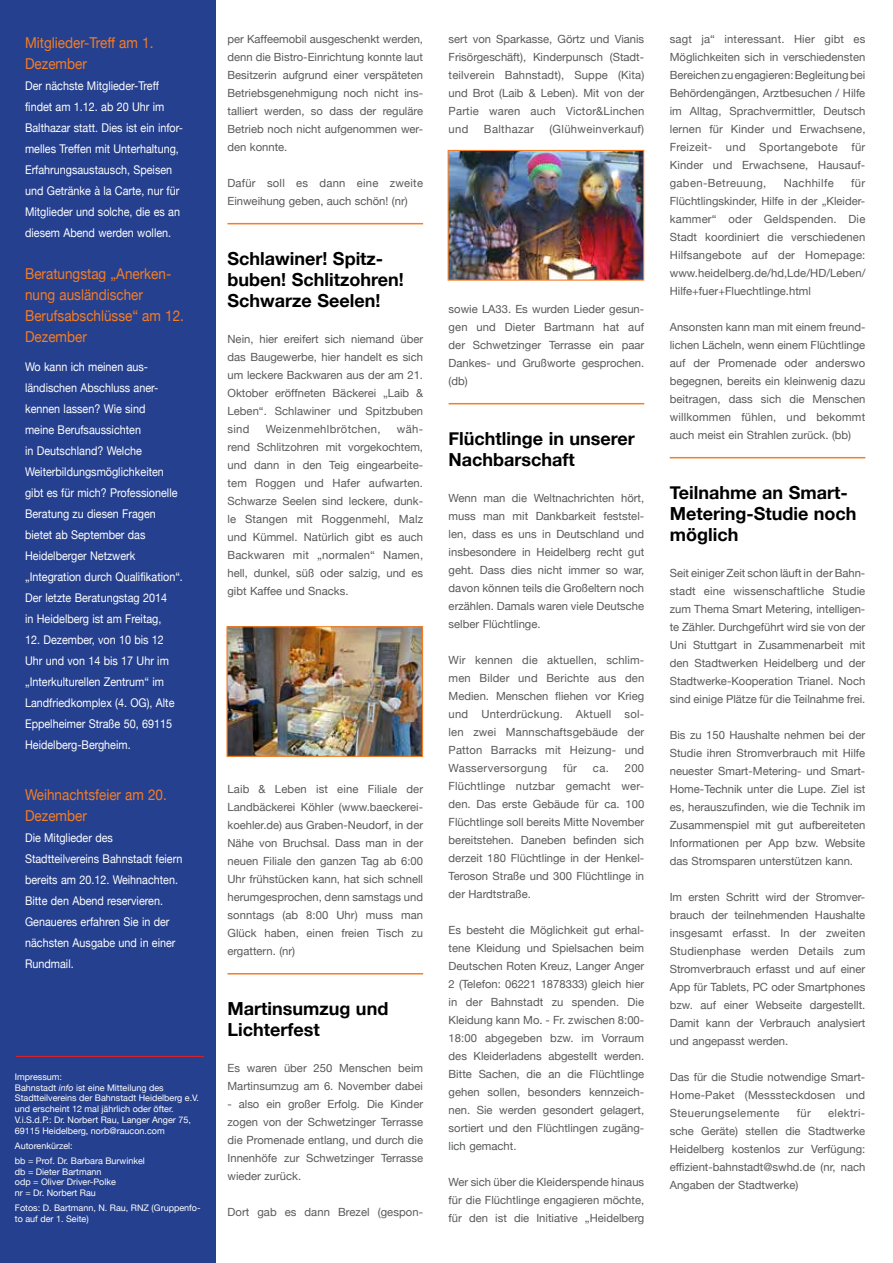
<style>
.page{position:relative;width:893px;height:1263px;background:#fff}
.page>*{position:absolute;margin:0;border:0;box-sizing:border-box;transform-origin:0 0}
.t1{font:700 18px/21px "Helvetica Neue";color:#000}
.t2{font:15px/21px "Helvetica Neue";color:#f57d23;scale:.9 1}
.t3{font:12px/21px "Helvetica Neue";color:#fff;scale:.9 1}
.t4{font:11.25px/18px "Helvetica Neue";color:#58595b;text-align:justify}
.t5{font:11.25px "Helvetica Neue";letter-spacing:.03em;color:#58595b}
.t6{font:11.25px "Helvetica Neue";letter-spacing:.035em;color:#58595b}
.t7{font:9px/10.8px "Helvetica Neue";color:#fff}
.s1{font-style:italic}
</style>
<div class="page">
<div style="left:0;top:0;width:216px;height:1263px;background:#25408f"></div>
<hr style="left:16px;top:1056px;width:188px;height:1px;background:#d2232a">
<img style="left:228px;top:628px;width:193px;height:127px">
<div style="left:226px;top:626px;width:197px;height:131px;border:1px solid #f57d23"></div>
<img style="left:450px;top:152px;width:192px;height:127px">
<div style="left:448px;top:150px;width:196px;height:131px;border:1px solid #f57d23"></div>
<hr style="left:227px;top:223px;width:196px;height:1px;background:#f57d23">
<hr style="left:227px;top:973px;width:196px;height:1px;background:#f57d23">
<hr style="left:449px;top:403px;width:195px;height:1px;background:#f57d23">
<hr style="left:670px;top:457px;width:195px;height:1px;background:#f57d23">
<h2 class="t2" style="left:25px;top:33px;width:144px">Mitglieder-Treff am 1.<br>Dezember</h2>
<p class="t3" style="left:25px;top:76px;width:177px">Der nächste Mitglieder-Treff findet am 1.12. ab 20 Uhr im<br>Balthazar statt. Dies ist ein infor&shy;melles Treffen mit Unterhaltung,<br>Erfahrungsaustausch, Speisen und Getränke à la Carte, nur für<br>Mitglieder und solche, die es an diesem Abend werden wollen.</p>
<h2 class="t2" style="left:25px;top:264px;width:178px">Beratungstag „Anerken&shy;nung ausländischer<br>Berufsabschlüsse“ am 12.<br>Dezember</h2>
<p class="t3" style="left:25px;top:357px;width:177px">Wo kann ich meinen aus&shy;ländischen Abschluss aner&shy;kennen lassen? Wie sind<br>meine Berufsaussichten<br>in Deutschland? Welche<br>Weiterbildungsmöglichkeiten gibt es für mich? Professionelle<br>Beratung zu diesen Fragen bietet ab September das<br>Heidelberger Netzwerk „Integration durch Qualifikation“.<br>Der letzte Beratungstag 2014<br>in Heidelberg ist am Freitag,</p>
<p class="t3" style="left:25px;top:630px;width:167px">12. Dezember, von 10 bis 12<br>Uhr und von 14 bis 17 Uhr im „Interkulturellen Zentrum“ im<br>Landfriedkomplex (4. OG), Alte<br>Eppelheimer Straße 50, 69115<br>Heidelberg-Bergheim.</p>
<h2 class="t2" style="left:25px;top:785px;width:159px">Weihnachtsfeier am 20.<br>Dezember</h2>
<p class="t3" style="left:25px;top:828px;width:176px">Die Mitglieder des<br>Stadtteilvereins Bahnstadt feiern bereits am 20.12. Weihnachten.<br>Bitte den Abend reservieren.<br>Genaueres erfahren Sie in der nächsten Ausgabe und in einer<br>Rundmail.</p>
<p class="t7" style="left:15px;top:1072px;width:186px">Impressum:<br>Bahnstadt <span class="s1">info</span> ist eine Mitteilung des Stadtteilvereins der Bahnstadt Heidelberg e.V. und erscheint 12 mal jährlich oder öfter.<br>V.i.S.d.P.: Dr. Norbert Rau, Langer Anger 75, 69115 Heidelberg, norb@raucon.com</p>
<p class="t7" style="left:15px;top:1139px;width:132px;line-height:15px">Autorenkürzel:<br>bb = Prof. Dr. Barbara Burwinkel</p>
<p class="t7" style="left:15px;top:1166px;width:103px">db = Dieter Bartmann odp = Oliver Driver-Polke nr = Dr. Norbert Rau</p>
<p class="t7" style="left:15px;top:1203px;width:187px">Fotos: D. Bartmann, N. Rau, RNZ (Gruppenfo&shy;to auf der 1. Seite)</p>
<p class="t4" style="left:227px;top:31px;width:197px">per Kaffeemobil ausgeschenkt werden, denn die Bistro-Einrichtung konnte laut Besitzerin aufgrund einer verspäteten Betriebsgenehmigung noch nicht ins&shy;talliert werden, so dass der reguläre Betrieb noch nicht aufgenommen wer&shy;den konnte.</p>
<p class="t4" style="left:227px;top:175px;width:197px">Dafür soll es dann eine zweite<br>Einweihung geben, auch schön! (nr)</p>
<h1 class="t1" style="left:227px;top:248px;width:178px">Schlawiner! Spitz&shy;buben! Schlitzohren!<br>Schwarze Seelen!</h1>
<p class="t4" style="left:227px;top:331px;width:197px">Nein, hier ereifert sich niemand über das Baugewerbe, hier handelt es sich um leckere Backwaren aus der am 21.<br>Oktober eröffneten Bäckerei „Laib &amp; Leben“. Schlawiner und Spitzbuben sind</p>
<p class="t4" style="left:227px;top:421px;width:197px;text-indent:169px">wäh&shy;rend Schlitzohren mit vorgekochtem, und dann in den Teig eingearbeite&shy;tem Roggen und Hafer aufwarten.<br>Schwarze Seelen sind leckere, dunk&shy;le Stangen mit Roggenmehl, Malz und Kümmel. Natürlich gibt es auch Backwaren mit „normalen“ Namen, hell, dunkel, süß oder salzig, und es gibt Kaffee und Snacks.</p>
<p class="t5" style="left:266px;top:421px;width:116px">Weizenmehlbrötchen,</p>
<p class="t4" style="left:227px;top:781px;width:197px">Laib &amp; Leben ist eine Filiale der Landbäckerei Köhler (www.baeckerei&shy;koehler.de) aus Graben-Neudorf, in der Nähe von Bruchsal. Dass man in der neuen Filiale den ganzen Tag ab 6:00<br>Uhr frühstücken kann, hat sich schnell herumgesprochen, denn samstags und sonntags (ab 8:00 Uhr) muss man Glück haben, einen freien Tisch zu ergattern. (nr)</p>
<h1 class="t1" style="left:227px;top:998px;width:162px">Martinsumzug und<br>Lichterfest</h1>
<p class="t4" style="left:227px;top:1060px;width:197px">Es waren über 250 Menschen beim<br>Martinsumzug am 6. November dabei</p>
<p class="t4" style="left:227px;top:1096px;width:197px">- also ein großer Erfolg. Die Kinder zogen von der Schwetzinger Terrasse die Promenade entlang, und durch die Innenhöfe zur Schwetzinger Terrasse wieder zurück.</p>
<p class="t4" style="left:227px;top:1204px;width:197px">Dort gab es dann Brezel (gespon-</p>
<p class="t4" style="left:449px;top:31px;width:197px">sert von Sparkasse, Görtz und Vianis Frisörgeschäft), Kinderpunsch (Stadt&shy;teilverein Bahnstadt), Suppe (Kita) und Brot (Laib &amp; Leben). Mit von der Partie waren auch Victor&amp;Linchen und</p>
<p class="t5" style="left:484px;top:121px;width:51px">Balthazar</p>
<p class="t5" style="left:549px;top:121px;width:96px">(Glühweinverkauf)</p>
<p class="t4" style="left:449px;top:301px;width:197px">sowie LA33. Es wurden Lieder gesun&shy;gen und Dieter Bartmann hat auf der Schwetzinger Terrasse ein paar Dankes- und Grußworte gesprochen. (db)</p>
<h1 class="t1" style="left:449px;top:428px;width:188px">Flüchtlinge in unserer<br>Nachbarschaft</h1>
<p class="t4" style="left:449px;top:490px;width:197px">Wenn man die Weltnachrichten hört, muss man mit Dankbarkeit feststel&shy;len, dass es uns in Deutschland und insbesondere in Heidelberg recht gut geht. Dass dies nicht immer so war, davon können teils die Großeltern noch erzählen. Damals waren viele Deutsche selber Flüchtlinge.</p>
<p class="t4" style="left:449px;top:652px;width:197px">Wir kennen die aktuellen, schlim&shy;men Bilder und Berichte aus den Medien. Menschen fliehen vor Krieg und Unterdrückung. Aktuell sol&shy;len zwei Mannschaftsgebäude der Patton Barracks mit Heizung- und Wasserversorgung</p>
<p class="t4" style="left:563px;top:760px;width:16px">für</p>
<p class="t4" style="left:449px;top:760px;width:197px;text-indent:144px">ca. 200<br>Flüchtlinge nutzbar gemacht wer&shy;den. Das erste Gebäude für ca. 100<br>Flüchtlinge soll bereits Mitte November bereitstehen. Daneben befinden sich derzeit 180 Flüchtlinge in der Henkel-Teroson Straße und 300 Flüchtlinge in der Hardtstraße.</p>
<p class="t4" style="left:449px;top:922px;width:197px">Es besteht die Möglichkeit gut erhal&shy;tene Kleidung und Spielsachen beim Deutschen Roten Kreuz, Langer Anger 2 (Telefon: 06221 1878333) gleich hier in der Bahnstadt zu spenden. Die Kleidung kann Mo. - Fr. zwischen 8:00- 18:00 abgegeben bzw. im Vorraum des Kleiderladens abgestellt werden.<br>Bitte Sachen, die an die Flüchtlinge gehen sollen, besonders kennzeich&shy;nen. Sie werden gesondert gelagert, sortiert und den Flüchtlingen zugäng&shy;lich gemacht.</p>
<p class="t4" style="left:449px;top:1174px;width:197px">Wer sich über die Kleiderspende hinaus für die Flüchtlinge engagieren möchte, für den ist die Initiative „Heidelberg</p>
<p class="t4" style="left:670px;top:31px;width:197px">sagt ja“ interessant. Hier gibt es Möglichkeiten sich in verschiedensten Bereichen zu engagieren: Begleitung bei Behördengängen, Arztbesuchen / Hilfe im Alltag, Sprachvermittler, Deutsch lernen für Kinder und Erwachsene, Freizeit- und Sportangebote für Kinder und Erwachsene, Hausauf&shy;gaben-Betreuung,</p>
<p class="t4" style="left:670px;top:175px;width:197px;text-indent:181px">für Flüchtlingskinder, Hilfe in der „Kleider&shy;kammer“ oder Geldspenden. Die Stadt koordiniert die verschiedenen Hilfsangebote auf der Homepage: www.heidelberg.de/hd,Lde/HD/Leben/ Hilfe+fuer+Fluechtlinge.html</p>
<p class="t4" style="left:670px;top:319px;width:197px">Ansonsten kann man mit einem freund&shy;lichen Lächeln, wenn einem Flüchtlinge auf der Promenade oder anderswo begegnen, bereits ein kleinwenig dazu beitragen, dass sich die Menschen willkommen fühlen, und bekommt auch meist ein Strahlen zurück. (bb)</p>
<p class="t6" style="left:784px;top:175px;width:52px">Nachhilfe</p>
<h1 class="t1" style="left:670px;top:482px;width:188px">Teilnahme an Smart-<br>Metering-Studie noch möglich</h1>
<p class="t4" style="left:670px;top:565px;width:197px">Seit einiger Zeit schon läuft in der Bahn&shy;stadt eine wissenschaftliche Studie zum Thema Smart Metering, intelligen&shy;te Zähler. Durchgeführt wird sie von der Uni Stuttgart in Zusammenarbeit mit den Stadtwerken Heidelberg und der Stadtwerke-Kooperation Trianel. Noch sind einige Plätze für die Teilnahme frei.</p>
<p class="t4" style="left:670px;top:727px;width:197px">Bis zu 150 Haushalte nehmen bei der Studie ihren Stromverbrauch mit Hilfe neuester Smart-Metering- und Smart-Home-Technik unter die Lupe. Ziel ist es, herauszufinden, wie die Technik im Zusammenspiel mit gut aufbereiteten Informationen per App bzw. Website das Stromsparen unterstützen kann.</p>
<p class="t4" style="left:670px;top:889px;width:197px">Im ersten Schritt wird der Stromver&shy;brauch der teilnehmenden Haushalte insgesamt erfasst. In der zweiten Studienphase werden Details zum Stromverbrauch erfasst und auf einer App für Tablets, PC oder Smartphones bzw. auf einer Webseite dargestellt.<br>Damit kann der Verbrauch analysiert und angepasst werden.</p>
<p class="t4" style="left:670px;top:1069px;width:197px">Das für die Studie notwendige Smart-Home-Paket (Messsteckdosen und Steuerungselemente</p>
<p class="t4" style="left:797px;top:1105px;width:16px">für</p>
<p class="t4" style="left:670px;top:1105px;width:197px;text-indent:158px">elektri&shy;sche Geräte) stellen die Stadtwerke Heidelberg kostenlos zur Verfügung: effizient-bahnstadt@swhd.de (nr, nach Angaben der Stadtwerke)</p>
</div>
